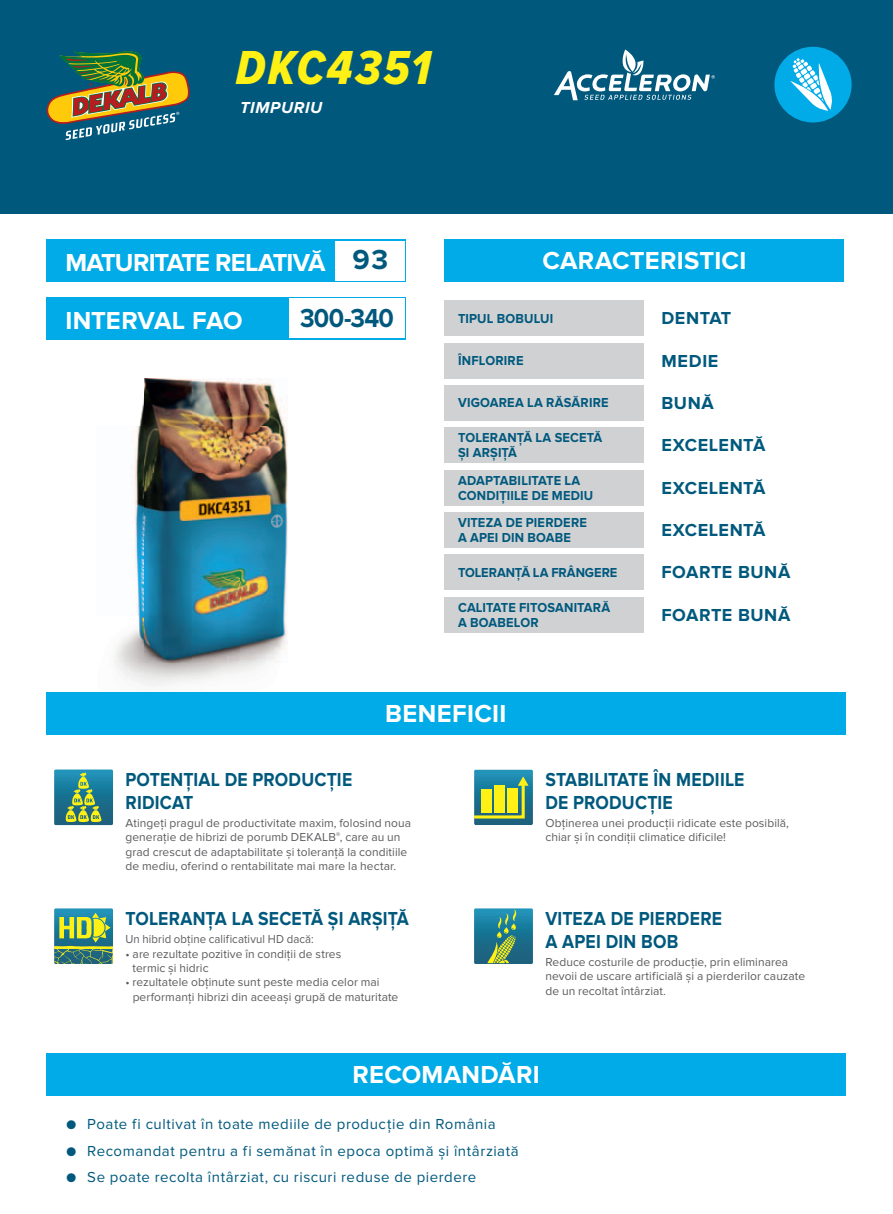
<style>
.page{position:relative;width:893px;height:1214px;background:#fff}
.page>*{position:absolute;margin:0;border:0;box-sizing:border-box;transform-origin:0 0}
.t1{font:49.5px "Proxima Nova Cond Extrabld It";letter-spacing:.055em;color:#fff116}
.t2{font:700 27px "Proxima Nova";letter-spacing:-.03em;color:#00597d;scale:.92 1}
.t3{font:700 25.5px "Proxima Nova";letter-spacing:.01em;color:#fff}
.t4{font:700 25.5px "Proxima Nova";letter-spacing:-.045em;color:#fff}
.t5{font:700 19.5px/22.5px "Proxima Nova";letter-spacing:.01em;color:#00597d;scale:.9 1}
.t6{font:700 18px "Proxima Nova";letter-spacing:.03em;color:#00597d}
.t7{font:italic 700 16.5px "Proxima Nova";letter-spacing:.04em;color:#fff}
.t8{font:15px "Proxima Nova";letter-spacing:.04em;color:#00597d}
.t9{font:700 13.5px/15px "Proxima Nova";letter-spacing:.015em;color:#00597d;scale:.95 1}
.t10{font:700 13.5px "Proxima Nova";letter-spacing:-.005em;color:#00597d;scale:.95 1}
.t11{font:12px/14.4px "Proxima Nova";letter-spacing:.005em;color:#5c5c5f}
.t12{font:12px "Proxima Nova";letter-spacing:.005em;color:#5c5c5f;scale:.95 1}
.s1{font-size:28.5px;color:#00597d}
</style>
<div class="page">
<img style="left:114px;top:378px;width:174px;height:308px">
<div style="left:0;top:0;width:893px;height:214px;background:#00597d"></div>
<div style="left:774px;top:47px;width:78px;height:75px;background:#00abe7;border-radius:50%"></div>
<svg style="left:790px;top:58px;width:42px;height:53px"></svg>
<svg style="left:47px;top:51px;width:143px;height:89px"></svg>
<div style="left:444px;top:239px;width:400px;height:43px;background:#00abe7"></div>
<div style="left:46px;top:1053px;width:800px;height:42px;background:#00abe7"></div>
<div style="left:46px;top:692px;width:799px;height:42px;background:#00abe7"></div>
<div style="left:445px;top:512px;width:199px;height:36px;background:#d0d1d3"></div>
<div style="left:445px;top:554px;width:199px;height:36px;background:#d0d1d3"></div>
<div style="left:445px;top:597px;width:199px;height:35px;background:#d0d1d3"></div>
<div style="left:445px;top:343px;width:199px;height:35px;background:#d0d1d3"></div>
<div style="left:445px;top:385px;width:199px;height:36px;background:#d0d1d3"></div>
<div style="left:445px;top:427px;width:199px;height:36px;background:#d0d1d3"></div>
<div style="left:445px;top:300px;width:199px;height:36px;background:#d0d1d3"></div>
<div style="left:445px;top:470px;width:199px;height:35px;background:#d0d1d3"></div>
<div style="left:46px;top:239px;width:360px;height:43px;background:#00abe7"></div>
<div style="left:335px;top:241px;width:69px;height:40px;background:#fff"></div>
<svg style="left:474px;top:908px;width:59px;height:56px;background:#378588"></svg>
<svg style="left:54px;top:908px;width:59px;height:56px;background:#619b70"></svg>
<svg style="left:474px;top:769px;width:59px;height:56px;background:#6fa46d"></svg>
<svg style="left:54px;top:769px;width:59px;height:57px;background:#498f83"></svg>
<div style="left:46px;top:297px;width:360px;height:43px;background:#00abe7"></div>
<div style="left:289px;top:298px;width:115px;height:40px;background:#fff"></div>
<svg style="left:554px;top:49px;width:161px;height:51px"></svg>
<h1 class="t1" style="left:236px;top:49px;width:196px">DKC4351</h1>
<h3 class="t7" style="left:240px;top:101px;width:84px">TIMPURIU</h3>
<h3 class="t4" style="left:65px;top:253px;width:324px">MATURITATE RELATIVĂ <span class="s1">93</span></h3>
<h3 class="t3" style="left:65px;top:310px;width:179px">INTERVAL FAO</h3>
<h2 class="t2" style="left:300px;top:307px;width:103px">300-340</h2>
<h3 class="t3" style="left:542px;top:251px;width:205px">CARACTERISTICI</h3>
<p class="t9" style="left:458px;top:312px;width:102px">TIPUL BOBULUI</p>
<p class="t9" style="left:458px;top:354px;width:70px">ÎNFLORIRE</p>
<p class="t9" style="left:458px;top:397px;width:160px">VIGOAREA LA RĂSĂRIRE</p>
<p class="t9" style="left:458px;top:431px;width:153px">TOLERANŢĂ LA SECETĂ<br>ȘI ARȘIŢĂ</p>
<p class="t9" style="left:458px;top:474px;width:144px">ADAPTABILITATE LA<br>CONDIŢIILE DE MEDIU</p>
<p class="t9" style="left:458px;top:516px;width:137px">VITEZA DE PIERDERE<br>A APEI DIN BOABE</p>
<p class="t10" style="left:458px;top:567px;width:169px">TOLERANŢĂ LA FRÂNGERE</p>
<p class="t9" style="left:458px;top:601px;width:162px">CALITATE FITOSANITARĂ<br>A BOABELOR</p>
<h3 class="t6" style="left:661px;top:311px;width:71px">DENTAT</h3>
<h3 class="t6" style="left:661px;top:354px;width:58px">MEDIE</h3>
<h3 class="t6" style="left:661px;top:396px;width:54px">BUNĂ</h3>
<h3 class="t6" style="left:661px;top:438px;width:105px">EXCELENTĂ</h3>
<h3 class="t6" style="left:661px;top:481px;width:105px">EXCELENTĂ</h3>
<h3 class="t6" style="left:661px;top:523px;width:105px">EXCELENTĂ</h3>
<h3 class="t6" style="left:661px;top:565px;width:130px">FOARTE BUNĂ</h3>
<h3 class="t6" style="left:661px;top:608px;width:130px">FOARTE BUNĂ</h3>
<h3 class="t3" style="left:385px;top:704px;width:123px">BENEFICII</h3>
<h3 class="t5" style="left:125px;top:770px;width:253px">POTENȚIAL DE PRODUCȚIE<br>RIDICAT</h3>
<p class="t11" style="left:125px;top:816px;width:287px">Atingeți pragul de productivitate maxim, folosind noua generație de hibrizi de porumb DEKALB<sup>®</sup>, care au un grad crescut de adaptabilitate și toleranță la conditiile de mediu, oferind o rentabilitate mai mare la hectar.</p>
<h3 class="t5" style="left:125px;top:909px;width:316px">TOLERANȚA LA SECETĂ ȘI ARȘIȚĂ</h3>
<p class="t12" style="left:125px;top:934px;width:200px">Un hibrid obţine calificativul HD dacă:</p>
<p class="t11" style="left:133px;top:947px;width:210px;text-indent:-7px">• are rezultate pozitive în condiţii de stres termic și hidric</p>
<p class="t11" style="left:133px;top:976px;width:267px;text-indent:-7px">• rezultatele obţinute sunt peste media celor mai performanţi hibrizi din aceeași grupă de maturitate</p>
<h3 class="t5" style="left:545px;top:770px;width:223px">STABILITATE ÎN MEDIILE<br>DE PRODUCȚIE</h3>
<p class="t11" style="left:545px;top:816px;width:245px">Obținerea unei producţii ridicate este posibilă, chiar și în condiții climatice dificile!</p>
<h3 class="t5" style="left:545px;top:909px;width:198px">VITEZA DE PIERDERE<br>A APEI DIN BOB</h3>
<p class="t11" style="left:545px;top:955px;width:261px">Reduce costurile de producţie, prin eliminarea nevoii de uscare artificială și a pierderilor cauzate de un recoltat întârziat.</p>
<h3 class="t3" style="left:352px;top:1064px;width:189px">RECOMANDĂRI</h3>
<p class="t8" style="left:66px;top:1118px;width:431px">- Poate fi cultivat în toate mediile de producție din România</p>
<p class="t8" style="left:66px;top:1145px;width:454px">- Recomandat pentru a fi semănat în epoca optimă și întârziată</p>
<p class="t8" style="left:66px;top:1171px;width:412px">- Se poate recolta întârziat, cu riscuri reduse de pierdere</p>
</div>
